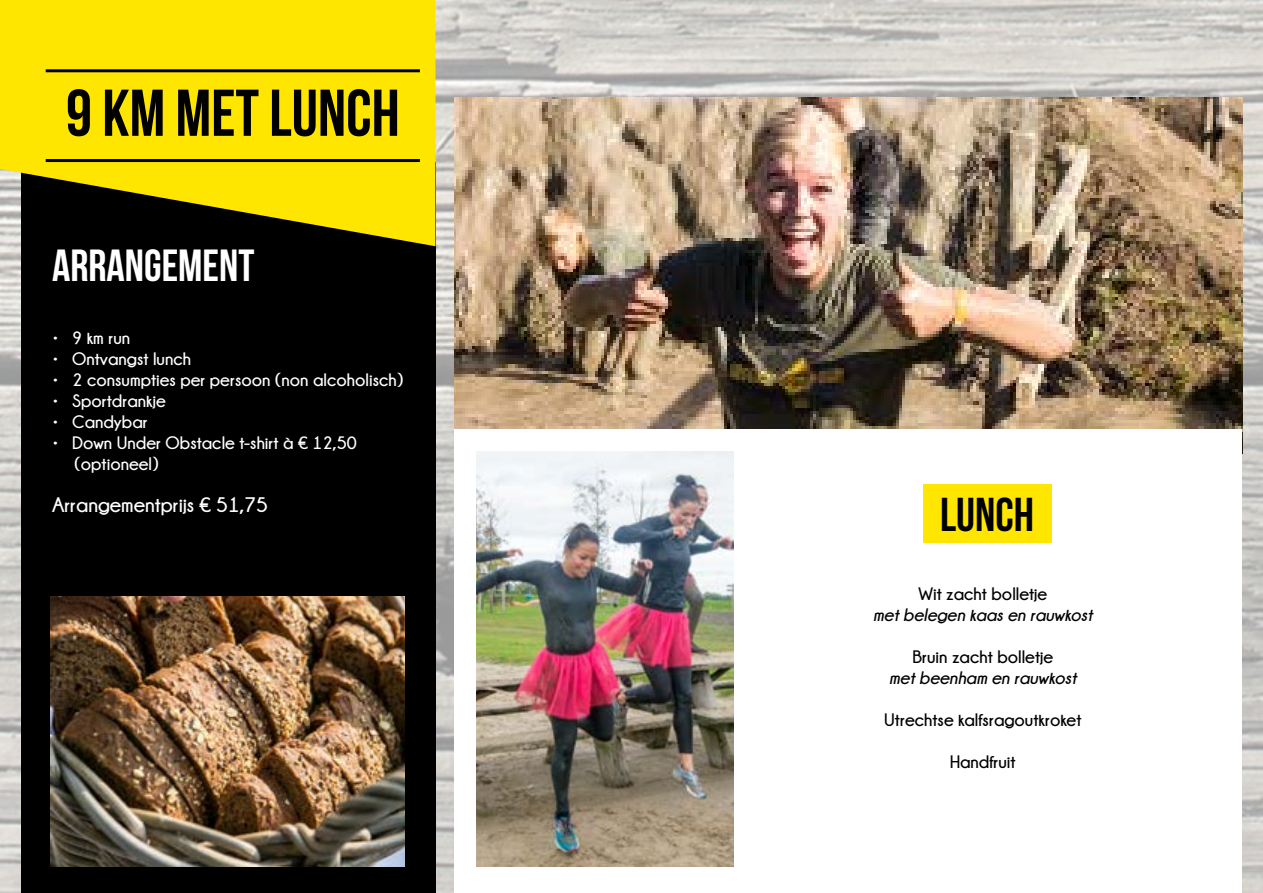
<style>
.page{position:relative;width:1263px;height:893px;background:#fff}
.page>*{position:absolute;margin:0;border:0;box-sizing:border-box;transform-origin:0 0}
.t1{font:66px "Bebas Neue";color:#000}
.t2{font:47.55px "Bebas Neue";color:#000}
.t3{font:45px "Bebas Neue";color:#fff}
.t4{font:700 21px "Champagne&Limousines";color:#fff}
.t5{font:700 18px/21px "Champagne&Limousines";color:#fff}
.t6{font:700 18px "Champagne&Limousines";color:#000}
.t7{font:italic 700 18px "Champagne&Limousines";color:#000}
</style>
<div class="page">
<img style="left:0;top:0;width:1263px;height:893px">
<img style="left:455px;top:98px;width:787px;height:331px">
<div style="left:21px;top:162px;width:414px;height:731px;background:#000"></div>
<svg style="left:0;top:0;width:435px;height:246px;background:#d9c403"></svg>
<div style="left:455px;top:429px;width:787px;height:464px;background:#fff"></div>
<hr style="left:46px;top:69px;width:374px;height:3px;background:#000">
<hr style="left:46px;top:159px;width:374px;height:3px;background:#000">
<img style="left:477px;top:452px;width:256px;height:414px">
<div style="left:923px;top:484px;width:129px;height:59px;background:#ffe600"></div>
<img style="left:51px;top:596px;width:353px;height:270px">
<h1 class="t1" style="left:66px;top:77px;width:335px">9 KM MET LUNCH</h1>
<h3 class="t3" style="left:52px;top:241px;width:204px">ARRANGEMENT</h3>
<p class="t5" style="left:52px;top:327px;width:80px">• 9 km run</p>
<p class="t5" style="left:52px;top:348px;width:140px">• Ontvangst lunch</p>
<p class="t5" style="left:52px;top:369px;width:353px">• 2 consumpties per persoon (non alcoholisch)</p>
<p class="t5" style="left:52px;top:390px;width:115px">• Sportdrankje</p>
<p class="t5" style="left:52px;top:411px;width:97px">• Candybar</p>
<p class="t5" style="left:74px;top:432px;width:284px;text-indent:-22px">• Down Under Obstacle t-shirt à € 12,50 (optioneel)</p>
<p class="t4" style="left:52px;top:493px;width:217px">Arrangementprijs € 51,75</p>
<h2 class="t2" style="left:940px;top:488px;width:95px">LUNCH</h2>
<p class="t6" style="left:918px;top:584px;width:130px">Wit zacht bolletje</p>
<p class="t7" style="left:873px;top:605px;width:221px">met belegen kaas en rauwkost</p>
<p class="t6" style="left:912px;top:647px;width:142px">Bruin zacht bolletje</p>
<p class="t7" style="left:889px;top:668px;width:189px">met beenham en rauwkost</p>
<p class="t6" style="left:884px;top:710px;width:199px">Utrechtse kalfsragoutkroket</p>
<p class="t6" style="left:950px;top:752px;width:67px">Handfruit</p>
</div>
